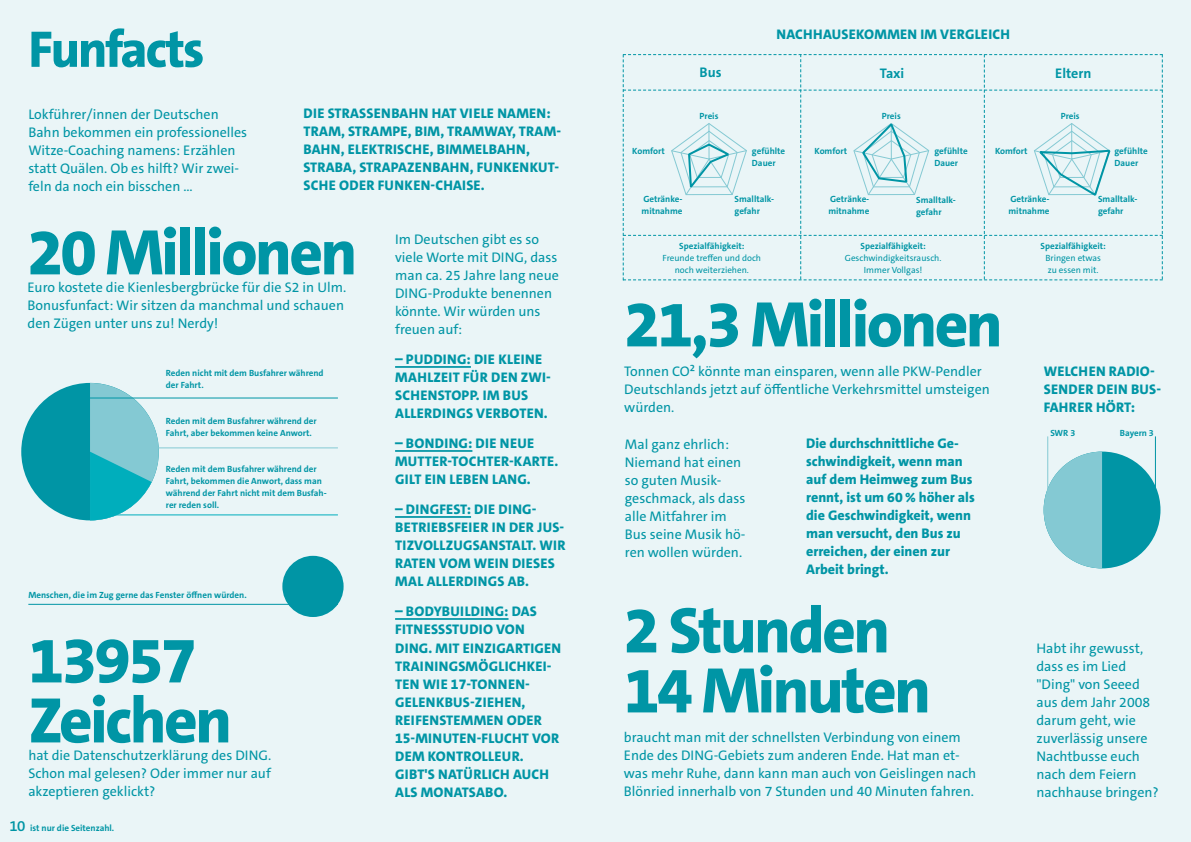
<style>
.page{position:relative;width:1191px;height:842px;background:#eaf5f7}
.page>*{position:absolute;margin:0;border:0;box-sizing:border-box;transform-origin:0 0}
.t1{font:800 65px/60px "The Sans C5";letter-spacing:-.04em;color:#0095a5}
.t2{font:800 52px "The Sans C5";letter-spacing:-.04em;color:#0095a5}
.t3{font:14px/18px "The Sans C5";color:#0095a5}
.t4{font:800 14px/18px "The Sans C5";letter-spacing:.02em;color:#0095a5}
.t5{font:800 14px/18px "The Sans C5";color:#0095a5}
.t6{font:700 14px "The Sans C5";color:#0095a5}
.t7{font:700 9px/12px "The Sans C5";color:#0095a5}
.t8{font:9px/12px "The Sans C5";color:#0095a5;text-align:center}
.s1{font-weight:600;font-size:15px}
</style>
<div class="page">
<div style="left:1043px;top:452px;width:117px;height:116px;background:#0095a5;border-radius:50%"></div>
<svg style="left:1043px;top:452px;width:59px;height:116px"></svg>
<hr style="left:1047px;top:436px;width:1px;height:74px;background:#84c9d3">
<hr style="left:1155px;top:436px;width:1px;height:58px;background:#0095a5">
<hr style="left:395px;top:366px;width:76px;height:2px;background:#0095a5">
<hr style="left:395px;top:450px;width:77px;height:2px;background:#0095a5">
<hr style="left:395px;top:516px;width:76px;height:2px;background:#0095a5">
<hr style="left:395px;top:618px;width:113px;height:2px;background:#0095a5">
<svg style="left:623px;top:54px;width:539px;height:226px"></svg>
<div style="left:21px;top:383px;width:138px;height:137px;background:#0095a5;border-radius:50%"></div>
<div style="left:282px;top:556px;width:61px;height:61px;background:#0095a5;border-radius:50%"></div>
<hr style="left:120px;top:447px;width:218px;height:1px;background:#84c9d3">
<hr style="left:116px;top:514px;width:222px;height:1px;background:#00aebc">
<svg style="left:90px;top:383px;width:69px;height:137px"></svg>
<hr style="left:88px;top:397px;width:250px;height:1px;background:#0095a5">
<hr style="left:28px;top:604px;width:310px;height:1px;background:#0095a5">
<h2 class="t2" style="left:28px;top:16px;width:177px">Funfacts</h2>
<p class="t4" style="left:776px;top:25px;width:235px">NACHHAUSEKOMMEN IM VERGLEICH</p>
<p class="t6" style="left:699px;top:63px;width:23px">Bus</p>
<p class="t6" style="left:880px;top:64px;width:26px">Taxi</p>
<p class="t6" style="left:1055px;top:64px;width:38px">Eltern</p>
<p class="t3" style="left:28px;top:105px;width:220px">Lokführer/innen der Deutschen<br>Bahn bekommen ein professionelles<br>Witze-Coaching namens: Erzählen statt Quälen. Ob es hilft? Wir zwei&shy;feln da noch ein bisschen …</p>
<h1 class="t1" style="left:28px;top:223px;width:331px">20 Millionen</h1>
<p class="t3" style="left:28px;top:279px;width:320px">Euro kostete die Kienlesbergbrücke für die S2 in Ulm.<br>Bonusfunfact: Wir sitzen da manchmal und schauen den Zügen unter uns zu! Nerdy!</p>
<p class="t4" style="left:303px;top:105px;width:249px">DIE STRASSENBAHN HAT VIELE NAMEN:</p>
<p class="t7" style="left:699px;top:110px;width:20px">Preis</p>
<p class="t7" style="left:882px;top:110px;width:20px">Preis</p>
<p class="t7" style="left:1060px;top:110px;width:20px">Preis</p>
<p class="t4" style="left:303px;top:123px;width:259px">TRAM, STRAMPE, BIM, TRAMWAY, TRAM-<br>BAHN, ELEKTRISCHE, BIMMELBAHN,<br>STRABA, STRAPAZENBAHN, FUNKENKUT-<br>SCHE ODER FUNKEN-CHAISE.</p>
<p class="t7" style="left:995px;top:145px;width:34px">Komfort</p>
<p class="t7" style="left:1114px;top:145px;width:35px">gefühlte<br>Dauer</p>
<p class="t7" style="left:934px;top:145px;width:35px">gefühlte<br>Dauer</p>
<p class="t7" style="left:632px;top:145px;width:34px">Komfort</p>
<p class="t7" style="left:752px;top:145px;width:35px">gefühlte<br>Dauer</p>
<p class="t7" style="left:814px;top:145px;width:34px">Komfort</p>
<p class="t7" style="left:1098px;top:193px;width:40px">Smalltalk&shy;gefahr</p>
<p class="t7" style="left:641px;top:193px;width:42px">Getränke-- mitnahme</p>
<p class="t7" style="left:828px;top:193px;width:42px">Getränke-- mitnahme</p>
<p class="t7" style="left:1008px;top:193px;width:42px">Getränke-- mitnahme</p>
<p class="t7" style="left:734px;top:193px;width:40px">Smalltalk&shy;gefahr</p>
<p class="t7" style="left:916px;top:194px;width:40px">Smalltalk&shy;gefahr</p>
<p class="t3" style="left:395px;top:231px;width:165px">Im Deutschen gibt es so viele Worte mit DING, dass man ca. 25 Jahre lang neue<br>DING-Produkte benennen könnte. Wir würden uns freuen auf:</p>
<p class="t4" style="left:395px;top:351px;width:157px">– PUDDING: DIE KLEINE<br>MAHLZEIT FÜR DEN ZWI-<br>SCHENSTOPP. IM BUS<br>ALLERDINGS VERBOTEN.</p>
<p class="t4" style="left:395px;top:435px;width:165px">– BONDING: DIE NEUE<br>MUTTER-TOCHTER-KARTE.<br>GILT EIN LEBEN LANG.</p>
<p class="t4" style="left:395px;top:501px;width:172px">– DINGFEST: DIE DING-<br>BETRIEBSFEIER IN DER JUS-<br>TIZVOLLZUGSANSTALT. WIR<br>RATEN VOM WEIN DIESES<br>MAL ALLERDINGS AB.</p>
<p class="t4" style="left:395px;top:603px;width:168px">– BODYBUILDING: DAS<br>FITNESSSTUDIO VON<br>DING. MIT EINZIGARTIGEN<br>TRAININGSMÖGLICHKEI-<br>TEN WIE 17-TONNEN-<br>GELENKBUS-ZIEHEN,<br>REIFENSTEMMEN ODER<br>15-MINUTEN-FLUCHT VOR<br>DEM KONTROLLEUR.<br>GIBT'S NATÜRLICH AUCH<br>ALS MONATSABO.</p>
<p class="t7" style="left:1040px;top:240px;width:67px">Spezialfähigkeit:</p>
<p class="t8" style="left:1045px;top:252px;width:57px;text-align:left">Bringen etwas zu essen mit.</p>
<p class="t7" style="left:860px;top:240px;width:67px">Spezialfähigkeit:</p>
<p class="t8" style="left:845px;top:252px;width:98px">Geschwindigkeitsrausch.<br>Immer Vollgas!</p>
<p class="t7" style="left:679px;top:240px;width:67px">Spezialfähigkeit:</p>
<p class="t8" style="left:662px;top:252px;width:100px">Freunde treffen und doch noch weiterziehen.</p>
<h1 class="t1" style="left:624px;top:295px;width:380px">21,3 Millionen</h1>
<p class="t3" style="left:624px;top:363px;width:367px">Tonnen CO² könnte man einsparen, wenn alle PKW-Pendler<br>Deutschlands jetzt auf öffentliche Verkehrsmittel umsteigen würden.</p>
<p class="t4" style="left:1043px;top:363px;width:119px">WELCHEN RADIO-<br>SENDER DEIN BUS-<br>FAHRER HÖRT:</p>
<p class="t7" style="left:166px;top:367px;width:159px">Reden nicht mit dem Busfahrer während der Fahrt.</p>
<p class="t7" style="left:166px;top:415px;width:152px">Reden mit dem Busfahrer während der<br>Fahrt, aber bekommen keine Anwort.</p>
<p class="t7" style="left:166px;top:463px;width:162px">Reden mit dem Busfahrer während der<br>Fahrt, bekommen die Anwort, dass man während der Fahrt nicht mit dem Busfah&shy;rer reden soll.</p>
<p class="t7" style="left:1050px;top:427px;width:26px">SWR 3</p>
<p class="t7" style="left:1119px;top:427px;width:36px">Bayern 3</p>
<p class="t5" style="left:806px;top:435px;width:170px">Die durchschnittliche Ge&shy;schwindigkeit, wenn man auf dem Heimweg zum Bus rennt, ist um 60 % höher als die Geschwindigkeit, wenn man versucht, den Bus zu erreichen, der einen zur<br>Arbeit bringt.</p>
<p class="t3" style="left:625px;top:435px;width:122px">Mal ganz ehrlich:<br>Niemand hat einen so guten Musik&shy;geschmack, als dass alle Mitfahrer im<br>Bus seine Musik hö&shy;ren wollen würden.</p>
<p class="t7" style="left:28px;top:589px;width:220px">Menschen, die im Zug gerne das Fenster öffnen würden.</p>
<h1 class="t1" style="left:624px;top:601px;width:309px">2 Stunden<br>14 Minuten</h1>
<p class="t3" style="left:624px;top:729px;width:354px">braucht man mit der schnellsten Verbindung von einem Ende des DING-Gebiets zum anderen Ende. Hat man et&shy;was mehr Ruhe, dann kann man auch von Geislingen nach Blönried innerhalb von 7 Stunden und 40 Minuten fahren.</p>
<h1 class="t1" style="left:28px;top:631px;width:205px">13957<br>Zeichen</h1>
<p class="t3" style="left:28px;top:747px;width:244px;text-align:justify">hat die Datenschutzerklärung des DING.<br>Schon mal gelesen? Oder immer nur auf akzeptieren geklickt?</p>
<p class="t3" style="left:1036px;top:639px;width:124px">Habt ihr gewusst, dass es im Lied "Ding" von Seeed aus dem Jahr 2008 darum geht, wie zuverlässig unsere<br>Nachtbusse euch nach dem Feiern nachhause bringen?</p>
<p class="t7" style="left:9px;top:822px;width:106px"><span class="s1">10</span> ist nur die Seitenzahl.</p>
</div>
